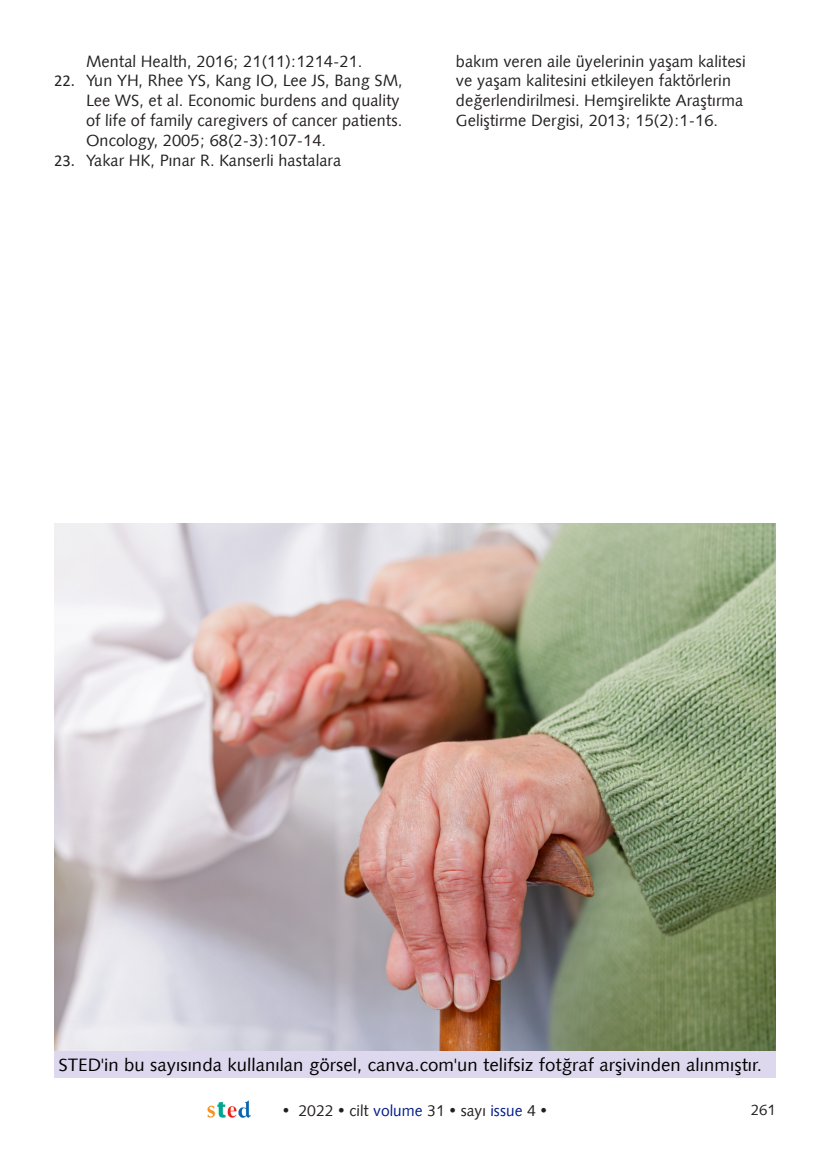
<style>
.page{position:relative;width:830px;height:1170px;background:#fff}
.page>*{position:absolute;margin:0;border:0;box-sizing:border-box;transform-origin:0 0}
.t1{font:18px "Humanist 531 BT Roman A";color:#000;scale:1.05 1}
.t2{font:16.5px/19.8px "Humanist 531 BT Roman A";color:#231f20}
.t3{font:15.75px "Humanist 531 BT Roman A";color:#231f20}
.t4{font:15px "Humanist 531 BT Roman A";color:#231f20}
.s1{font-family:"Calibri"}
.s2{color:#001c88}
</style>
<div class="page">
<img style="left:208px;top:1100px;width:42px;height:16px">
<img style="left:54px;top:523px;width:721px;height:527px">
<div style="left:54px;top:1050px;width:721px;height:27px;background:#ddd8ee"></div>
<p class="t2" style="left:86px;top:51px;width:278px">Mental Health, 2016; 21(11):1214-21.</p>
<p class="t2" style="left:86px;top:70px;width:318px;text-indent:-32px"><span class="s1">22.</span> Yun YH, Rhee YS, Kang IO, Lee JS, Bang SM, Lee WS, et al. Economic burdens and quality of life of family caregivers of cancer patients.<br>Oncology, 2005; 68(2-3):107-14.</p>
<p class="t2" style="left:54px;top:150px;width:288px"><span class="s1">23.</span> Yakar HK, Pınar R. Kanserli hastalara</p>
<p class="t2" style="left:456px;top:51px;width:291px">bakım veren aile üyelerinin yaşam kalitesi ve yaşam kalitesini etkileyen faktörlerin değerlendirilmesi. Hemşirelikte Araştırma Geliştirme Dergisi, 2013; 15(2):1-16.</p>
<p class="t1" style="left:58px;top:1053px;width:671px">STED'in bu sayısında kullanılan görsel, canva.com'un telifsiz fotğraf arşivinden alınmıştır.</p>
<p class="t3" style="left:282px;top:1100px;width:266px">• 2022 • cilt <span class="s2">volume</span> 31 • sayı <span class="s2">issue</span> 4 •</p>
<p class="t4" style="left:750px;top:1100px;width:27px">261</p>
</div>
